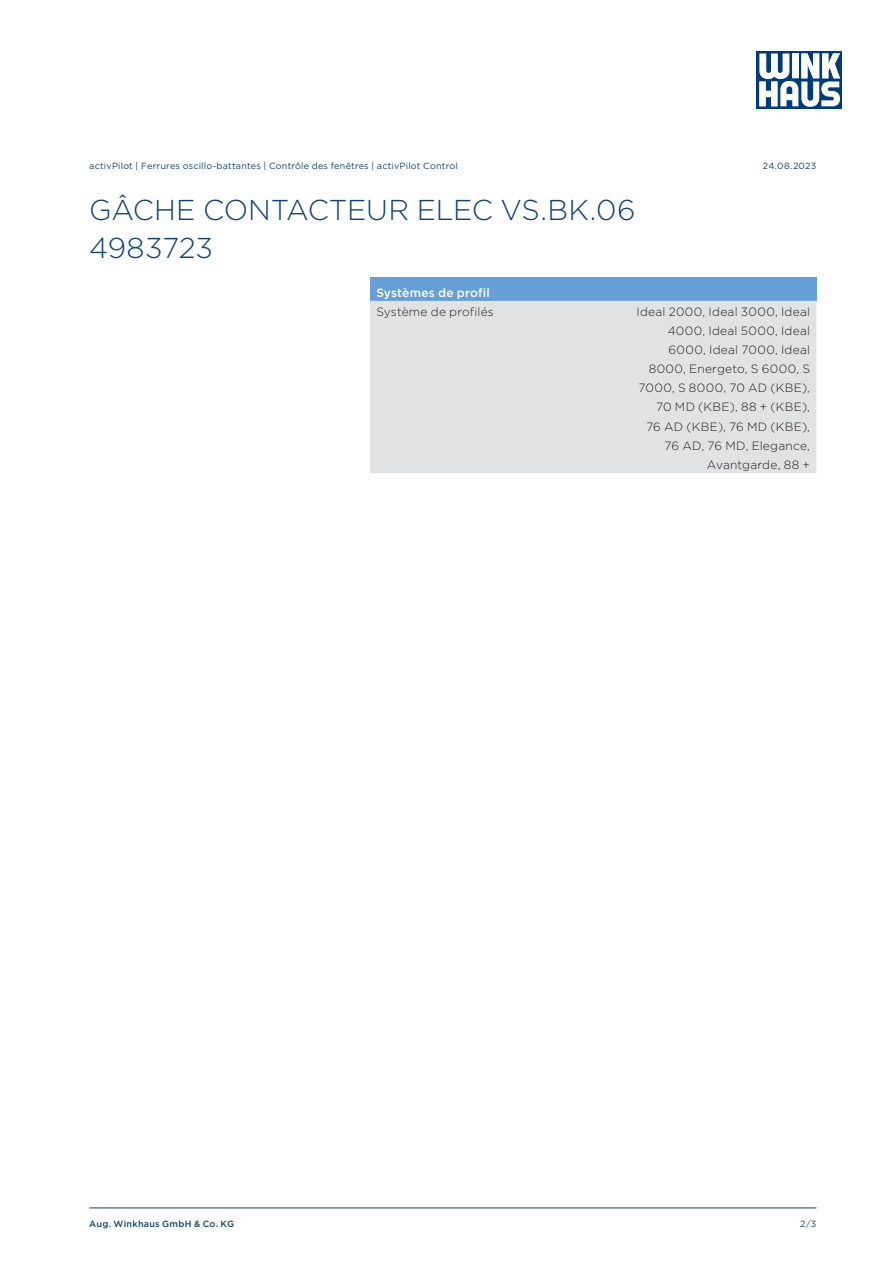
<style>
.page{position:relative;width:893px;height:1263px;background:#fff}
.page>*{position:absolute;margin:0;border:0;box-sizing:border-box;transform-origin:0 0}
.Headline{font:300 28.65px/38.2px "Gotham";letter-spacing:-.01em;color:#0f4272}
.Datenzelle_rechts{font:300 12px/19.2px "Gotham";letter-spacing:.02em;color:#231f20;text-align:right}
.Datenzelle_links{font:300 12px "Gotham";letter-spacing:.015em;color:#231f20}
.Headerzelle{font:500 12px "Gotham";letter-spacing:.015em;color:#fff}
.Kopfzeile{font:9px "Gotham";letter-spacing:.025em;color:#0f4272}
.Fußzeile{font:500 9px "Gotham";letter-spacing:.03em;color:#0f4272}
.Fußzeile-2{font:9px "Gotham";color:#0f4272}
</style>
<div class="page">
<div style="left:757px;top:51px;width:85px;height:58px;background:#013c77"></div>
<svg style="left:759px;top:53px;width:81px;height:54px"></svg>
<hr style="left:89px;top:1208px;width:727px;height:1px;background:#0f4272">
<div style="left:370px;top:277px;width:446px;height:24px;background:#669fd5"></div>
<div style="left:370px;top:301px;width:446px;height:172px;background:#e1e2e4"></div>
<p class="Kopfzeile" style="left:89px;top:160px;width:370px">activPilot | Ferrures oscillo-battantes | Contrôle des fenêtres | activPilot Control</p>
<p class="Kopfzeile" style="left:763px;top:160px;width:55px">24.08.2023</p>
<p class="Headline" style="left:89px;top:190px;width:548px">GÂCHE CONTACTEUR ELEC VS.BK.06<br>4983723</p>
<p class="Headerzelle" style="left:376px;top:284px;width:115px">Systèmes de profil</p>
<p class="Datenzelle_links" style="left:376px;top:304px;width:119px">Système de profilés</p>
<p class="Datenzelle_rechts" style="left:636px;top:302px;width:175px">Ideal 2000, Ideal 3000, Ideal<br>4000, Ideal 5000, Ideal<br>6000, Ideal 7000, Ideal<br>8000, Energeto, S 6000, S<br>7000, S 8000, 70 AD (KBE),<br>70 MD (KBE), 88 + (KBE),<br>76 AD (KBE), 76 MD (KBE),<br>76 AD, 76 MD, Elegance,<br>Avantgarde, 88 +</p>
<p class="Fußzeile" style="left:89px;top:1218px;width:146px">Aug. Winkhaus GmbH &amp; Co. KG</p>
<p class="Fußzeile-2" style="left:800px;top:1218px;width:18px">2/3</p>
</div>
